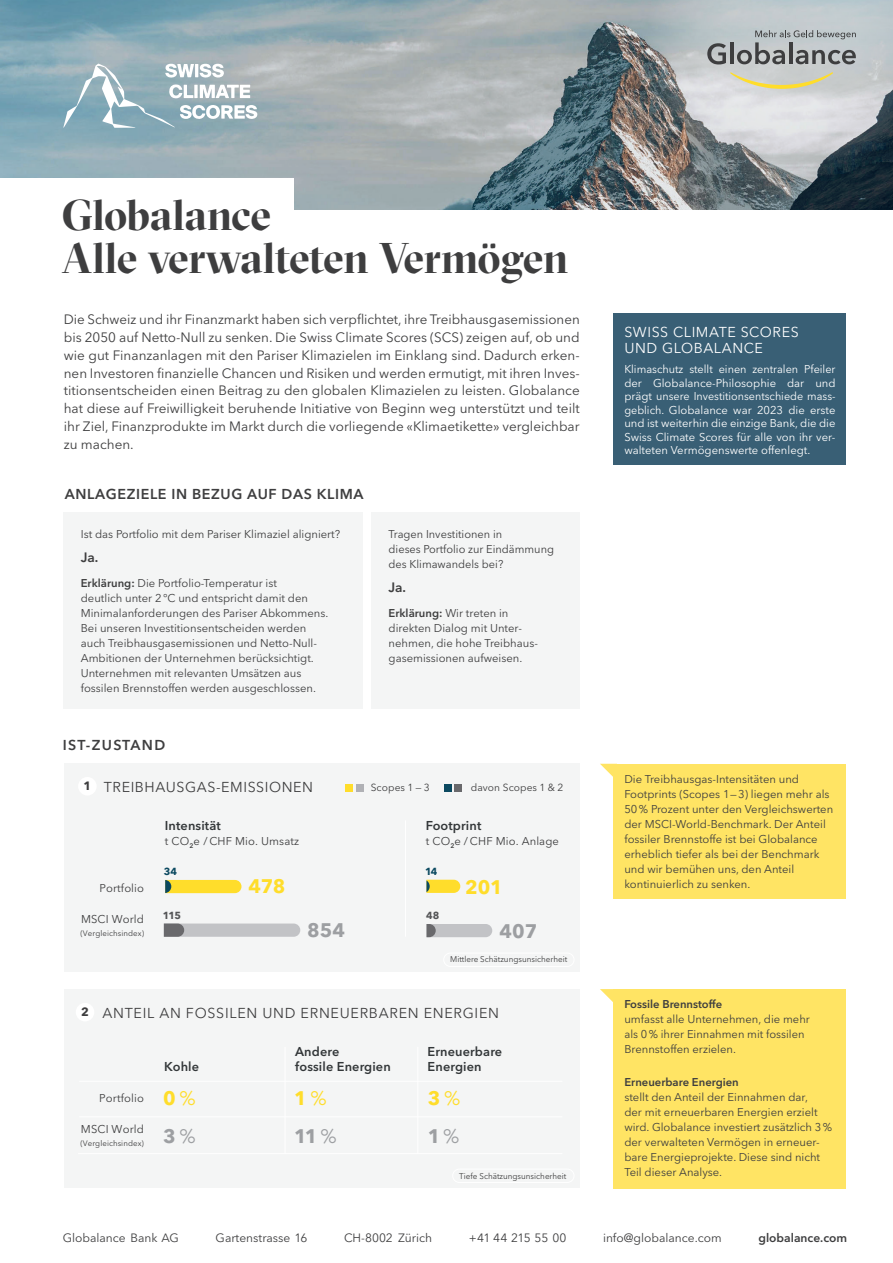
<style>
.page{position:relative;width:893px;height:1263px;background:#fff}
.page>*{position:absolute;margin:0;border:0;box-sizing:border-box;transform-origin:0 0}
.t1{font:700 42.9px/42.9px "GT Sectra Display";letter-spacing:-.015em;color:#3e3e3f}
.t2{font:700 19.5px/37.5px "Avenir Next LT Pro";letter-spacing:-.015em;color:#ffdd2b}
.t3{font:700 19.5px/37.5px "Avenir Next LT Pro";letter-spacing:.005em;color:#9d9fa2}
.t4{font:14.25px "Avenir Next LT Pro";letter-spacing:.05em;color:#3e3e3f}
.t5{font:14.25px/15.8px "Avenir Next LT Pro";letter-spacing:.04em;color:#fff}
.t6{font:600 14.25px "Avenir Next LT Pro";letter-spacing:.045em;color:#3e3e3f}
.t7{font:600 14.25px "Avenir Next LT Pro";letter-spacing:.1em;color:#3e3e3f}
.t8{font:13.5px/17.9px "Avenir Next LT Pro";color:#3e3e3f;text-align:justify}
.t9{font:600 13.5px "Avenir Next LT Pro";color:#3e3e3f}
.t10{font:600 12.75px/14.2px "Avenir Next LT Pro";letter-spacing:.01em;color:#333739}
.t11{font:12px "Avenir Next LT Pro";color:#3e3e3f}
.t12{font:600 12px "Avenir Next LT Pro";color:#3e3e3f}
.t13{font:12px "Avenir Next LT Pro";letter-spacing:-.02em;color:#3e3e3f}
.t14{font:700 12px "Avenir Next LT Pro";color:#3e3e3f}
.t15{font:11.25px/15px "Avenir Next LT Pro";color:#3e3e3f}
.t16{font:11.25px/13.5px "Avenir Next LT Pro";color:#fff;text-align:justify}
.t17{font:600 11.25px "Avenir Next LT Pro";color:#3e3e3f}
.t18{font:10.2px "Avenir Next LT Pro";letter-spacing:.005em;color:#3e3e3f}
.t19{font:700 10.2px "Avenir Next LT Pro";color:#545557}
.t20{font:700 10.2px "Avenir Next LT Pro";color:#0b4960}
.t21{font:8.25px "Avenir Next LT Pro";color:#3e3e3f}
.t22{font:7.8px "Avenir Next LT Pro";letter-spacing:.01em;color:#3e3e3f}
.s1{font-weight:600}
.s2{font-weight:700;font-size:12px}
.s3{font-weight:400}
.s4{color:#9d9fa2}
.s5{font-weight:400;color:#9d9fa2}
.s6{color:#ffdd2b}
.s7{font-weight:400;color:#ffdd2b}
</style>
<div class="page">
<img style="left:0;top:0;width:893px;height:209px">
<div style="left:0;top:178px;width:293px;height:58px;background:#fff"></div>
<svg style="left:63px;top:63px;width:195px;height:65px"></svg>
<div style="left:614px;top:989px;width:232px;height:199px;background:#ffe464"></div>
<svg style="left:600px;top:989px;width:14px;height:17px"></svg>
<svg style="left:645px;top:0;width:248px;height:179px;background:#a8adaf"></svg>
<div style="left:64px;top:764px;width:516px;height:208px;background:#f4f5f5"></div>
<hr style="left:405px;top:820px;width:1px;height:117px;background:#fff">
<div style="left:346px;top:784px;width:7px;height:7px;background:#ffdd2b"></div>
<div style="left:444px;top:784px;width:8px;height:7px;background:#0b4960"></div>
<div style="left:356px;top:784px;width:8px;height:7px;background:#b0b1b5"></div>
<div style="left:455px;top:784px;width:7px;height:7px;background:#69696c"></div>
<div style="left:78px;top:777px;width:19px;height:18px;background:#fff;border-radius:50%"></div>
<svg style="left:164px;top:923px;width:136px;height:14px;background:#b9babd"></svg>
<svg style="left:427px;top:924px;width:65px;height:13px"></svg>
<svg style="left:426px;top:880px;width:34px;height:13px"></svg>
<svg style="left:165px;top:880px;width:76px;height:13px"></svg>
<div style="left:614px;top:314px;width:232px;height:151px;background:#395f75"></div>
<div style="left:64px;top:989px;width:516px;height:199px;background:#f4f5f5"></div>
<hr style="left:79px;top:1116px;width:483px;height:1px;background:#fff">
<hr style="left:285px;top:1047px;width:1px;height:106px;background:#fff">
<hr style="left:417px;top:1047px;width:1px;height:106px;background:#fff">
<hr style="left:79px;top:1081px;width:483px;height:1px;background:#fff">
<hr style="left:78px;top:1153px;width:484px;height:1px;background:#fff">
<div style="left:76px;top:1003px;width:18px;height:18px;background:#fff;border-radius:50%"></div>
<div style="left:452px;top:1169px;width:122px;height:14px;border:1px solid #fff;border-radius:7px"></div>
<div style="left:443px;top:953px;width:131px;height:14px;border:1px solid #fff;border-radius:7px"></div>
<div style="left:64px;top:513px;width:299px;height:196px;background:#f4f5f5"></div>
<div style="left:372px;top:513px;width:208px;height:196px;background:#f4f5f5"></div>
<div style="left:614px;top:764px;width:232px;height:134px;background:#ffe464"></div>
<svg style="left:600px;top:764px;width:14px;height:17px"></svg>
<h1 class="t1" style="left:62px;top:194px;width:508px">Globalance<br>Alle verwalteten Vermögen</h1>
<p class="t8" style="left:64px;top:311px;width:517px">Die Schweiz und ihr Finanzmarkt haben sich verpflichtet, ihre Treibhausgasemissionen bis 2050 auf Netto-Null zu senken. Die Swiss Climate Scores (SCS) zeigen auf, ob und wie gut Finanzanlagen mit den Pariser Klimazielen im Einklang sind. Dadurch erken&shy;nen Investoren finanzielle Chancen und Risiken und werden ermutigt, mit ihren Inves&shy;titionsentscheiden einen Beitrag zu den globalen Klimazielen zu leisten. Globalance hat diese auf Freiwilligkeit beruhende Initiative von Beginn weg unterstützt und teilt ihr Ziel, Finanzprodukte im Markt durch die vorliegende «Klimaetikette» vergleichbar zu machen.</p>
<p class="t6" style="left:65px;top:485px;width:300px">ANLAGEZIELE IN BEZUG AUF DAS KLIMA</p>
<p class="t15" style="left:81px;top:527px;width:261px">Ist das Portfolio mit dem Pariser Klimaziel aligniert?</p>
<p class="t9" style="left:81px;top:549px;width:19px">Ja.</p>
<p class="t15" style="left:81px;top:576px;width:249px"><span class="s1">Erklärung:</span> Die Portfolio-Temperatur ist<br>deutlich unter 2°C und entspricht damit den Minimalanforderungen des Pariser Abkommens.<br>Bei unseren Investitionsentscheiden werden auch Treibhausgasemissionen und Netto-Null-Ambitionen der Unternehmen berücksichtigt.<br>Unternehmen mit relevanten Umsätzen aus fossilen Brennstoffen werden ausgeschlossen.</p>
<p class="t7" style="left:63px;top:736px;width:104px">IST-ZUSTAND</p>
<p class="t15" style="left:389px;top:527px;width:167px">Tragen Investitionen in<br>dieses Portfolio zur Eindämmung des Klimawandels bei?</p>
<p class="t9" style="left:389px;top:579px;width:19px">Ja.</p>
<p class="t15" style="left:389px;top:606px;width:150px"><span class="s1">Erklärung:</span> Wir treten in direkten Dialog mit Unter&shy;nehmen, die hohe Treibhaus&shy;gasemissionen aufweisen.</p>
<p class="t4" style="left:83px;top:779px;width:231px"><span class="s2">1</span> TREIBHAUSGAS-EMISSIONEN</p>
<p class="t18" style="left:371px;top:781px;width:60px">Scopes 1 — 3</p>
<p class="t18" style="left:471px;top:781px;width:94px">davon Scopes 1 &amp; 2</p>
<p class="t10" style="left:165px;top:818px;width:57px">Intensität</p>
<p class="t10" style="left:426px;top:818px;width:57px">Footprint</p>
<p class="t15" style="left:165px;top:834px;width:136px">t CO<sub>2</sub>e / CHF Mio. Umsatz</p>
<p class="t15" style="left:426px;top:834px;width:135px">t CO<sub>2</sub>e / CHF Mio. Anlage</p>
<p class="t15" style="left:99px;top:881px;width:46px">Portfolio</p>
<p class="t15" style="left:81px;top:912px;width:65px">MSCI World</p>
<p class="t22" style="left:81px;top:928px;width:65px">(Vergleichsindex)</p>
<p class="t20" style="left:164px;top:865px;width:15px">34</p>
<p class="t19" style="left:163px;top:909px;width:20px">115</p>
<h2 class="t2" style="left:248px;top:867px;width:38px">478</h2>
<h2 class="t3" style="left:307px;top:911px;width:39px">854</h2>
<p class="t20" style="left:425px;top:865px;width:14px">14</p>
<p class="t19" style="left:426px;top:909px;width:15px">48</p>
<h2 class="t2" style="left:465px;top:868px;width:39px">201</h2>
<h2 class="t3" style="left:499px;top:912px;width:39px">407</h2>
<p class="t21" style="left:450px;top:955px;width:119px">Mittlere Schätzungsunsicherheit</p>
<p class="t14" style="left:81px;top:1005px;width:9px">2</p>
<p class="t4" style="left:102px;top:1004px;width:398px">ANTEIL AN FOSSILEN UND ERNEUERBAREN ENERGIEN</p>
<p class="t10" style="left:164px;top:1059px;width:36px">Kohle</p>
<p class="t10" style="left:295px;top:1044px;width:97px">Andere<br>fossile Energien</p>
<p class="t10" style="left:428px;top:1044px;width:76px">Erneuerbare<br>Energien</p>
<p class="t15" style="left:99px;top:1091px;width:46px">Portfolio</p>
<p class="t15" style="left:81px;top:1122px;width:65px">MSCI World</p>
<p class="t22" style="left:80px;top:1138px;width:65px">(Vergleichsindex)</p>
<h2 class="t2" style="left:163px;top:1079px;width:34px">0<span class="s3">%<br></span><span class="s4">3</span><span class="s5">%</span></h2>
<h2 class="t3" style="left:294px;top:1079px;width:44px"><span class="s6">1</span><span class="s7">%<br></span>11 <span class="s3">%</span></h2>
<h2 class="t2" style="left:428px;top:1079px;width:34px">3<span class="s3">%<br></span><span class="s4">1</span><span class="s5">%</span></h2>
<p class="t21" style="left:459px;top:1171px;width:109px">Tiefe Schätzungsunsicherheit</p>
<p class="t5" style="left:624px;top:324px;width:176px">SWISS CLIMATE SCORES<br>UND GLOBALANCE</p>
<p class="t16" style="left:624px;top:363px;width:213px">Klimaschutz stellt einen zentralen Pfeiler der Globalance-Philosophie dar und prägt unsere Investitionsentschiede mass&shy;geblich. Globalance war 2023 die erste und ist weiterhin die einzige Bank, die die Swiss Climate Scores für alle von ihr ver&shy;walteten Vermögenswerte offenlegt.</p>
<p class="t15" style="left:624px;top:771px;width:210px">Die Treibhausgas-Intensitäten und Footprints (Scopes 1—3) liegen mehr als 50% Prozent unter den Vergleichswerten der MSCI-World-Benchmark. Der Anteil fossiler Brennstoffe ist bei Globalance erheblich tiefer als bei der Benchmark und wir bemühen uns, den Anteil kontinuierlich zu senken.</p>
<p class="t17" style="left:624px;top:997px;width:99px">Fossile Brennstoffe</p>
<p class="t15" style="left:624px;top:1012px;width:187px">umfasst alle Unternehmen, die mehr als 0% ihrer Einnahmen mit fossilen<br>Brennstoffen erzielen.</p>
<p class="t17" style="left:624px;top:1075px;width:116px">Erneuerbare Energien</p>
<p class="t15" style="left:624px;top:1090px;width:209px">stellt den Anteil der Einnahmen dar,<br>der mit erneuerbaren Energien erzielt wird. Globalance investiert zusätzlich 3% der verwalteten Vermögen in erneuer&shy;bare Energieprojekte. Diese sind nicht Teil dieser Analyse.</p>
<p class="t11" style="left:63px;top:1230px;width:118px">Globalance Bank AG</p>
<p class="t11" style="left:216px;top:1230px;width:93px">Gartenstrasse 16</p>
<p class="t11" style="left:344px;top:1230px;width:90px">CH-8002 Zürich</p>
<p class="t13" style="left:469px;top:1230px;width:99px">+41 44 215 55 00</p>
<p class="t11" style="left:603px;top:1230px;width:120px">info@globalance.com</p>
<p class="t12" style="left:758px;top:1230px;width:90px">globalance.com</p>
</div>
